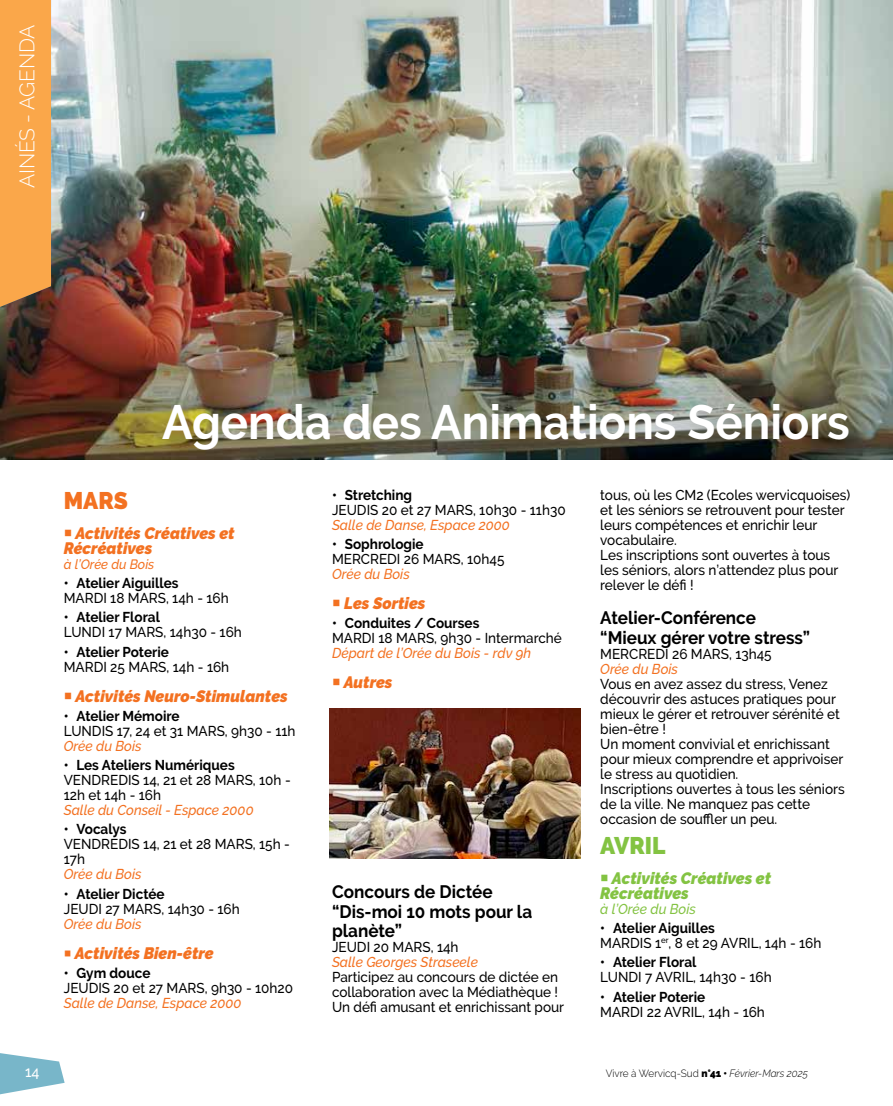
<style>
.page{position:relative;width:893px;height:1106px;background:#fff}
.page>*{position:absolute;margin:0;border:0;box-sizing:border-box;transform-origin:0 0}
.t1{font:700 48px "Raleway";color:#fff;scale:.95 1}
.t2{font:900 24px "Raleway";color:#83c342;scale:.95 1}
.t3{font:900 24px "Raleway";color:#f37121;scale:.95 1}
.t4{font:300 21px "Raleway";letter-spacing:-.01em;color:#fff}
.t5{font:italic 900 21px "Benton Mod Disp";letter-spacing:-.01em;color:#fff}
.t6{font:700 18px/19.5px "Raleway";color:#000;scale:.95 1}
.t7{font:italic 900 16.5px/15px "Raleway";color:#f37121;scale:.95 1}
.t8{font:italic 900 16.5px/15px "Raleway";color:#83c342;scale:.95 1}
.t9{font:500 15px "Raleway";color:#fff;scale:.95 1}
.t10{font:500 14.25px/15px "Raleway";color:#000;scale:.95 1}
.t11{font:700 14.25px "Raleway";color:#000;scale:.95 1}
.t12{font:italic 500 14.25px "Raleway";color:#f37121;scale:.95 1}
.t13{font:italic 500 14.25px "Raleway";color:#83c342;scale:.95 1}
.t14{font:italic 500 13.5px "Raleway";color:#f37121;scale:.95 1}
.t15{font:300 10.5px "Raleway";color:#000;scale:.95 1}
.s1{font-weight:700}
.s2{font-weight:900}
.s3{font-style:italic}
</style>
<div class="page">
<img style="left:0;top:0;width:893px;height:459px">
<img style="left:330px;top:709px;width:250px;height:149px">
<svg style="left:0;top:1053px;width:65px;height:42px"></svg>
<svg style="left:0;top:0;width:51px;height:327px;background:#e99c47"></svg>
<h3 class="t4" style="left:15px;top:188px;width:165px;rotate:-90deg">AINÉS - AGENDA</h3>
<h3 class="t5" style="left:12px;top:149px;width:125px;rotate:-90deg">Nom rubrique</h3>
<h1 class="t1" style="left:162px;top:394px;width:725px">Agenda des Animations Séniors</h1>
<h2 class="t3" style="left:64px;top:486px;width:69px">MARS</h2>
<p class="t7" style="left:64px;top:525px;width:181px">○ Activités Créatives et<br>Récréatives</p>
<p class="t14" style="left:64px;top:556px;width:97px">à l’Orée du Bois</p>
<p class="t11" style="left:64px;top:575px;width:122px">• Atelier Aiguilles</p>
<p class="t10" style="left:64px;top:590px;width:175px">MARDI 18 MARS, 14h - 16h</p>
<p class="t11" style="left:64px;top:609px;width:103px">• Atelier Floral</p>
<p class="t10" style="left:64px;top:625px;width:189px">LUNDI 17 MARS, 14h30 - 16h</p>
<p class="t11" style="left:64px;top:643px;width:112px">• Atelier Poterie</p>
<p class="t10" style="left:64px;top:659px;width:176px">MARDI 25 MARS, 14h - 16h</p>
<p class="t7" style="left:64px;top:688px;width:237px">○ Activités Neuro-Stimulantes</p>
<p class="t11" style="left:64px;top:707px;width:123px">• Atelier Mémoire</p>
<p class="t10" style="left:64px;top:723px;width:245px">LUNDIS 17, 24 et 31 MARS, 9h30 - 11h</p>
<p class="t12" style="left:64px;top:737px;width:83px">Orée du Bois</p>
<p class="t11" style="left:64px;top:757px;width:181px">• Les Ateliers Numériques</p>
<p class="t10" style="left:64px;top:772px;width:240px">VENDREDIS 14, 21 et 28 MARS, 10h -<br>12h et 14h - 16h</p>
<p class="t12" style="left:64px;top:802px;width:201px">Salle du Conseil - Espace 2000</p>
<p class="t11" style="left:64px;top:821px;width:68px">• Vocalys</p>
<p class="t10" style="left:64px;top:837px;width:239px">VENDREDIS 14, 21 et 28 MARS, 15h -<br>17h</p>
<p class="t12" style="left:64px;top:866px;width:83px">Orée du Bois</p>
<p class="t11" style="left:64px;top:885px;width:108px">• Atelier Dictée</p>
<p class="t10" style="left:64px;top:901px;width:187px">JEUDI 27 MARS, 14h30 - 16h</p>
<p class="t12" style="left:64px;top:915px;width:83px">Orée du Bois</p>
<p class="t7" style="left:64px;top:945px;width:159px">○ Activités Bien-être</p>
<p class="t11" style="left:64px;top:964px;width:93px">• Gym douce</p>
<p class="t10" style="left:64px;top:980px;width:243px">JEUDIS 20 et 27 MARS, 9h30 - 10h20</p>
<p class="t12" style="left:64px;top:994px;width:189px">Salle de Danse, Espace 2000</p>
<p class="t11" style="left:332px;top:486px;width:86px">• Stretching</p>
<p class="t10" style="left:332px;top:502px;width:247px">JEUDIS 20 et 27 MARS, 10h30 - 11h30</p>
<p class="t12" style="left:332px;top:516px;width:189px">Salle de Danse, Espace 2000</p>
<p class="t11" style="left:332px;top:535px;width:98px">• Sophrologie</p>
<p class="t10" style="left:332px;top:551px;width:183px">MERCREDI 26 MARS, 10h45</p>
<p class="t12" style="left:332px;top:565px;width:83px">Orée du Bois</p>
<p class="t7" style="left:332px;top:595px;width:100px">○ Les Sorties</p>
<p class="t11" style="left:332px;top:615px;width:157px">• Conduites / Courses</p>
<p class="t10" style="left:332px;top:630px;width:244px">MARDI 18 MARS, 9h30 - Intermarché</p>
<p class="t12" style="left:332px;top:645px;width:211px">Départ de l’Orée du Bois - rdv 9h</p>
<p class="t7" style="left:332px;top:675px;width:65px">○ Autres</p>
<p class="t6" style="left:332px;top:882px;width:212px">Concours de Dictée “Dis-moi 10 mots pour la planète”</p>
<p class="t10" style="left:332px;top:939px;width:135px">JEUDI 20 MARS, 14h</p>
<p class="t12" style="left:332px;top:954px;width:155px">Salle Georges Straseele</p>
<p class="t10" style="left:332px;top:969px;width:246px">Participez au concours de dictée en collaboration avec la Médiathèque !<br>Un défi amusant et enrichissant pour</p>
<p class="t10" style="left:600px;top:487px;width:265px">tous, où les CM2 (Ecoles wervicquoises) et les séniors se retrouvent pour tester leurs compétences et enrichir leur vocabulaire.<br>Les inscriptions sont ouvertes à tous les séniors, alors n’attendez plus pour relever le défi !</p>
<p class="t6" style="left:600px;top:608px;width:222px">Atelier-Conférence “Mieux gérer votre stress”</p>
<p class="t10" style="left:600px;top:646px;width:182px">MERCREDI 26 MARS, 13h45</p>
<p class="t12" style="left:600px;top:660px;width:83px">Orée du Bois</p>
<p class="t10" style="left:600px;top:676px;width:259px">Vous en avez assez du stress, Venez découvrir des astuces pratiques pour mieux le gérer et retrouver sérénité et bien-être !<br>Un moment convivial et enrichissant pour mieux comprendre et apprivoiser le stress au quotidien.<br>Inscriptions ouvertes à tous les séniors de la ville. Ne manquez pas cette occasion de souffler un peu.</p>
<h2 class="t2" style="left:600px;top:831px;width:70px">AVRIL</h2>
<p class="t8" style="left:600px;top:870px;width:182px">○ Activités Créatives et<br>Récréatives</p>
<p class="t13" style="left:600px;top:900px;width:102px">à l’Orée du Bois</p>
<p class="t10" style="left:600px;top:920px;width:234px"><span class="s1">• Atelier Aiguilles<br></span>MARDIS 1<sup>er</sup>, 8 et 29 AVRIL, 14h - 16h</p>
<p class="t11" style="left:600px;top:954px;width:103px">• Atelier Floral</p>
<p class="t10" style="left:600px;top:969px;width:182px">LUNDI 7 AVRIL, 14h30 - 16h</p>
<p class="t11" style="left:600px;top:988px;width:112px">• Atelier Poterie</p>
<p class="t10" style="left:600px;top:1004px;width:175px">MARDI 22 AVRIL, 14h - 16h</p>
<p class="t9" style="left:25px;top:1062px;width:17px">14</p>
<p class="t15" style="left:606px;top:1066px;width:214px">Vivre à Wervicq-Sud <span class="s2">n°41 •</span> <span class="s3">Février-Mars 2025</span></p>
</div>
